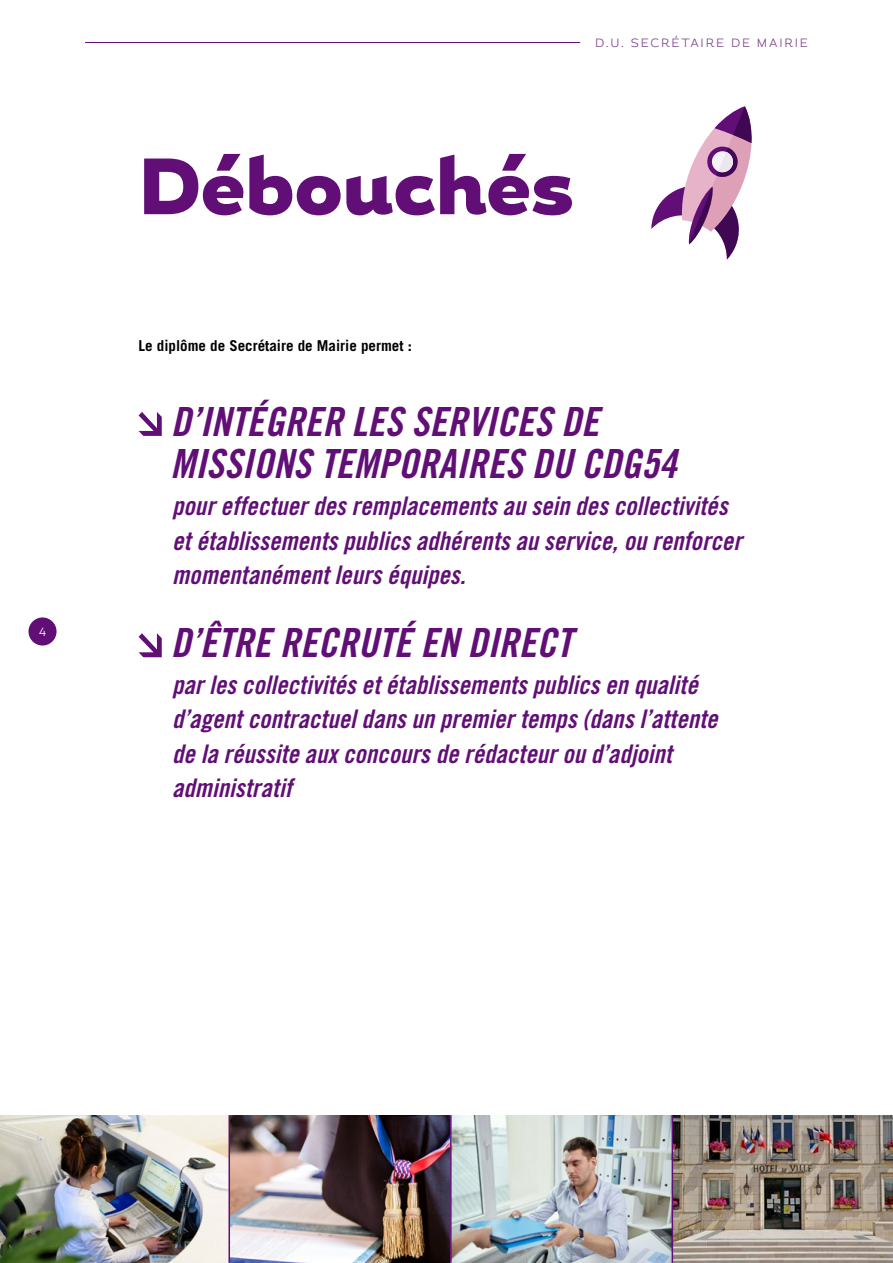
<style>
.page{position:relative;width:893px;height:1263px;background:#fff}
.page>*{position:absolute;margin:0;border:0;box-sizing:border-box;transform-origin:0 0}
.t1{font:900 79.5px "Magallanes";color:#610f76}
.t2{font:40.2px/42px "Trade Gothic LT Std Bd Cn 20 Obl";color:#610f76}
.t3{font:25.65px/34.5px "Trade Gothic LT Std Bd Cn 20 Obl";color:#610f76}
.t4{font:700 15px "Trade Gothic LT Std";color:#000}
.t5{font:300 12px "Magallanes";letter-spacing:.15em;color:#7a448a}
.t6{font:300 12px "Magallanes";color:#fff}
</style>
<div class="page">
<svg style="left:651px;top:106px;width:101px;height:154px"></svg>
<svg style="left:139px;top:412px;width:23px;height:24px"></svg>
<svg style="left:139px;top:633px;width:23px;height:24px"></svg>
<img style="left:0;top:1115px;width:893px;height:148px">
<hr style="left:229px;top:1115px;width:1px;height:148px;background:#610f76">
<hr style="left:450px;top:1115px;width:2px;height:148px;background:#610f76">
<hr style="left:672px;top:1115px;width:1px;height:148px;background:#610f76">
<hr style="left:85px;top:42px;width:495px;height:1px;background:#610f76">
<div style="left:28px;top:617px;width:29px;height:28px;background:#610f76;border-radius:50%"></div>
<p class="t6" style="left:39px;top:624px;width:8px">4</p>
<p class="t5" style="left:595px;top:35px;width:214px">D.U. SECRÉTAIRE DE MAIRIE</p>
<h1 class="t1" style="left:139px;top:135px;width:437px">Débouchés</h1>
<p class="t4" style="left:139px;top:336px;width:275px">Le diplôme de Secrétaire de Mairie permet :</p>
<h2 class="t2" style="left:171px;top:401px;width:508px">D’INTÉGRER LES SERVICES DE<br>MISSIONS TEMPORAIRES DU CDG54</h2>
<p class="t3" style="left:172px;top:489px;width:571px">pour effectuer des remplacements au sein des collectivités et établissements publics adhérents au service, ou renforcer momentanément leurs équipes.</p>
<h2 class="t2" style="left:171px;top:622px;width:403px">D’ÊTRE RECRUTÉ EN DIRECT</h2>
<p class="t3" style="left:172px;top:668px;width:547px">par les collectivités et établissements publics en qualité d’agent contractuel dans un premier temps (dans l’attente de la réussite aux concours de rédacteur ou d’adjoint administratif</p>
</div>
